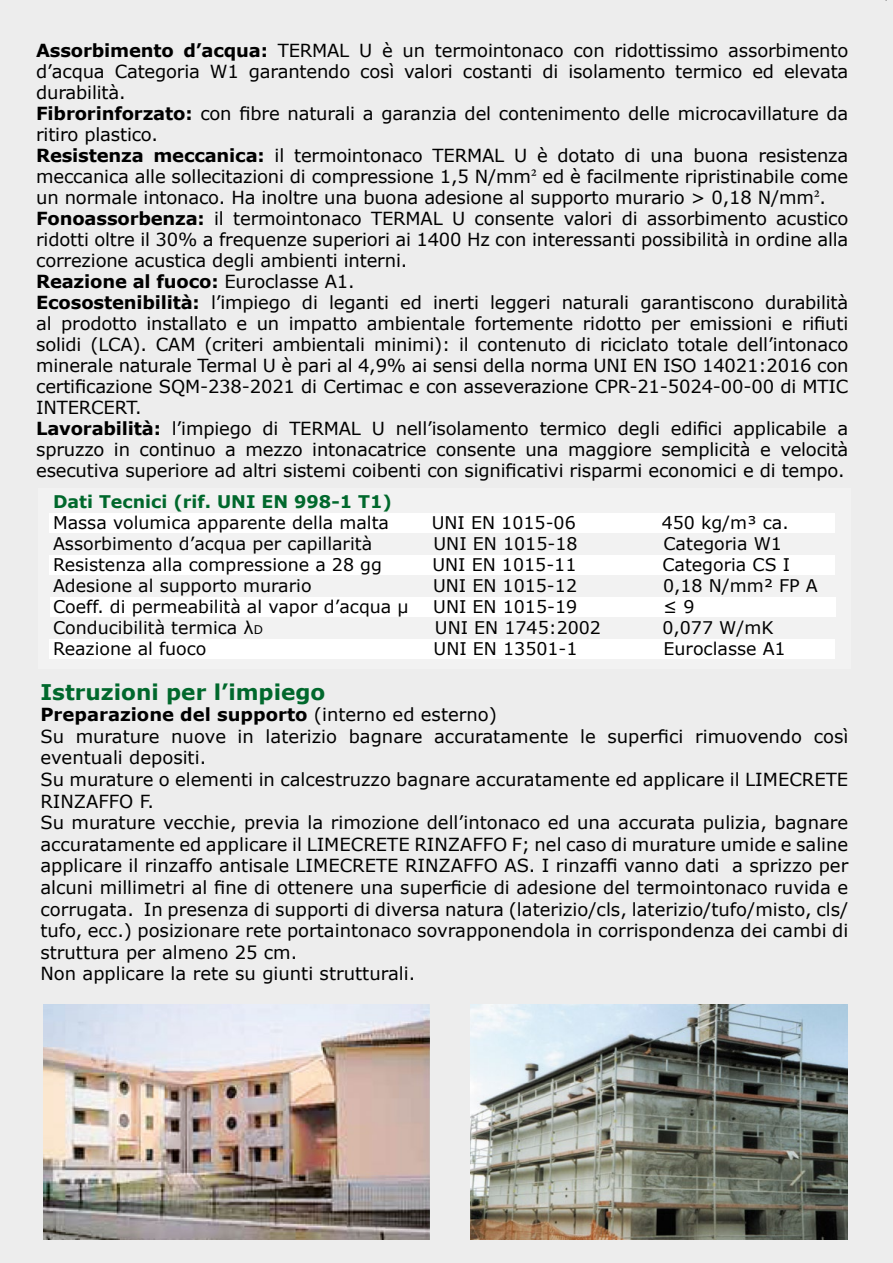
<style>
.page{position:relative;width:893px;height:1263px;background:#ededed}
.page>*{position:absolute;margin:0;border:0;box-sizing:border-box;transform-origin:0 0}
.t1{font:700 21.6px "Verdana";color:#00682c}
.t2{font:18px/21px "Verdana";letter-spacing:-.01em;color:#000}
.t3{font:17.4px "Verdana";color:#000}
.t4{font:700 17.4px "Verdana";color:#00682c}
.s1{font-weight:700}
.s2{font-family:"Minion Pro"}
.s3{font-size:12px}
</style>
<div class="page">
<img style="left:471px;top:1004px;width:376px;height:236px">
<img style="left:43px;top:1004px;width:386px;height:236px">
<div style="left:38px;top:488px;width:812px;height:181px;background:#f2f2f2"></div>
<div style="left:49px;top:513px;width:786px;height:20px;background:#fff"></div>
<div style="left:49px;top:555px;width:786px;height:20px;background:#fff"></div>
<div style="left:50px;top:597px;width:786px;height:20px;background:#fff"></div>
<div style="left:49px;top:639px;width:786px;height:20px;background:#fff"></div>
<p class="t2" style="left:36px;top:40px;width:814px"><span class="s1">Assorbimento d’acqua:</span> TERMAL U è un termointonaco con ridottissimo assorbimento d’acqua Categoria W1 garantendo così valori costanti di isolamento termico ed elevata durabilità.<br><span class="s1">Fibrorinforzato:</span> con fibre naturali a garanzia del contenimento delle microcavillature da ritiro plastico.<br><span class="s1">Resistenza meccanica:</span> il termointonaco TERMAL U è dotato di una buona resistenza meccanica alle sollecitazioni di compressione 1,5 N/mm<span class="s2">2</span> ed è facilmente ripristinabile come un normale intonaco. Ha inoltre una buona adesione al supporto murario &gt; 0,18 N/mm<span class="s2">2</span>.<br><span class="s1">Fonoassorbenza:</span> il termointonaco TERMAL U consente valori di assorbimento acustico ridotti oltre il 30% a frequenze superiori ai 1400 Hz con interessanti possibilità in ordine alla correzione acustica degli ambienti interni.<br><span class="s1">Reazione al fuoco:</span> Euroclasse A1.<br><span class="s1">Ecosostenibilità:</span> l’impiego di leganti ed inerti leggeri naturali garantiscono durabilità al prodotto installato e un impatto ambientale fortemente ridotto per emissioni e rifiuti solidi (LCA). CAM (criteri ambientali minimi): il contenuto di riciclato totale dell’intonaco minerale naturale Termal U è pari al 4,9% ai sensi della norma UNI EN ISO 14021:2016 con certificazione SQM-238-2021 di Certimac e con asseverazione CPR-21-5024-00-00 di MTIC INTERCERT.<br><span class="s1">Lavorabilità:</span> l’impiego di TERMAL U nell’isolamento termico degli edifici applicabile a spruzzo in continuo a mezzo intonacatrice consente una maggiore semplicità e velocità esecutiva superiore ad altri sistemi coibenti con significativi risparmi economici e di tempo.</p>
<p class="t4" style="left:53px;top:490px;width:340px">Dati Tecnici (rif. UNI EN 998-1 T1)</p>
<p class="t3" style="left:53px;top:512px;width:338px">Massa volumica apparente della malta</p>
<p class="t3" style="left:432px;top:512px;width:145px">UNI EN 1015-06</p>
<p class="t3" style="left:662px;top:512px;width:129px">450 kg/m³ ca.</p>
<p class="t3" style="left:53px;top:533px;width:321px">Assorbimento d’acqua per capillarità</p>
<p class="t3" style="left:434px;top:533px;width:145px">UNI EN 1015-18</p>
<p class="t3" style="left:663px;top:533px;width:120px">Categoria W1</p>
<p class="t3" style="left:53px;top:554px;width:330px">Resistenza alla compressione a 28 gg</p>
<p class="t3" style="left:432px;top:554px;width:145px">UNI EN 1015-11</p>
<p class="t3" style="left:662px;top:554px;width:129px">Categoria CS I</p>
<p class="t3" style="left:53px;top:574px;width:260px">Adesione al supporto murario</p>
<p class="t3" style="left:433px;top:574px;width:145px">UNI EN 1015-12</p>
<p class="t3" style="left:663px;top:574px;width:156px">0,18 N/mm² FP A</p>
<p class="t3" style="left:53px;top:595px;width:357px">Coeff. di permeabilità al vapor d’acqua μ</p>
<p class="t3" style="left:433px;top:595px;width:145px">UNI EN 1015-19</p>
<p class="t3" style="left:663px;top:595px;width:33px">≤ 9</p>
<p class="t3" style="left:53px;top:616px;width:212px">Conducibilità termica λ<span class="s3">D</span></p>
<p class="t3" style="left:435px;top:616px;width:168px">UNI EN 1745:2002</p>
<p class="t3" style="left:662px;top:616px;width:113px">0,077 W/mK</p>
<p class="t3" style="left:53px;top:637px;width:155px">Reazione al fuoco</p>
<p class="t3" style="left:434px;top:637px;width:145px">UNI EN 13501-1</p>
<p class="t3" style="left:663px;top:637px;width:124px">Euroclasse A1</p>
<p class="t1" style="left:40px;top:678px;width:286px">Istruzioni per l’impiego</p>
<p class="t2" style="left:40px;top:704px;width:809px;line-height:21.6px"><span class="s1">Preparazione del supporto</span> (interno ed esterno)<br>Su murature nuove in laterizio bagnare accuratamente le superfici rimuovendo così eventuali depositi.<br>Su murature o elementi in calcestruzzo bagnare accuratamente ed applicare il LIMECRETE RINZAFFO F.<br>Su murature vecchie, previa la rimozione dell’intonaco ed una accurata pulizia, bagnare accuratamente ed applicare il LIMECRETE RINZAFFO F; nel caso di murature umide e saline applicare il rinzaffo antisale LIMECRETE RINZAFFO AS. I rinzaffi vanno dati a sprizzo per alcuni millimetri al fine di ottenere una superficie di adesione del termointonaco ruvida e corrugata. In presenza di supporti di diversa natura (laterizio/cls, laterizio/tufo/misto, cls/ tufo, ecc.) posizionare rete portaintonaco sovrapponendola in corrispondenza dei cambi di struttura per almeno 25 cm.<br>Non applicare la rete su giunti strutturali.</p>
</div>
